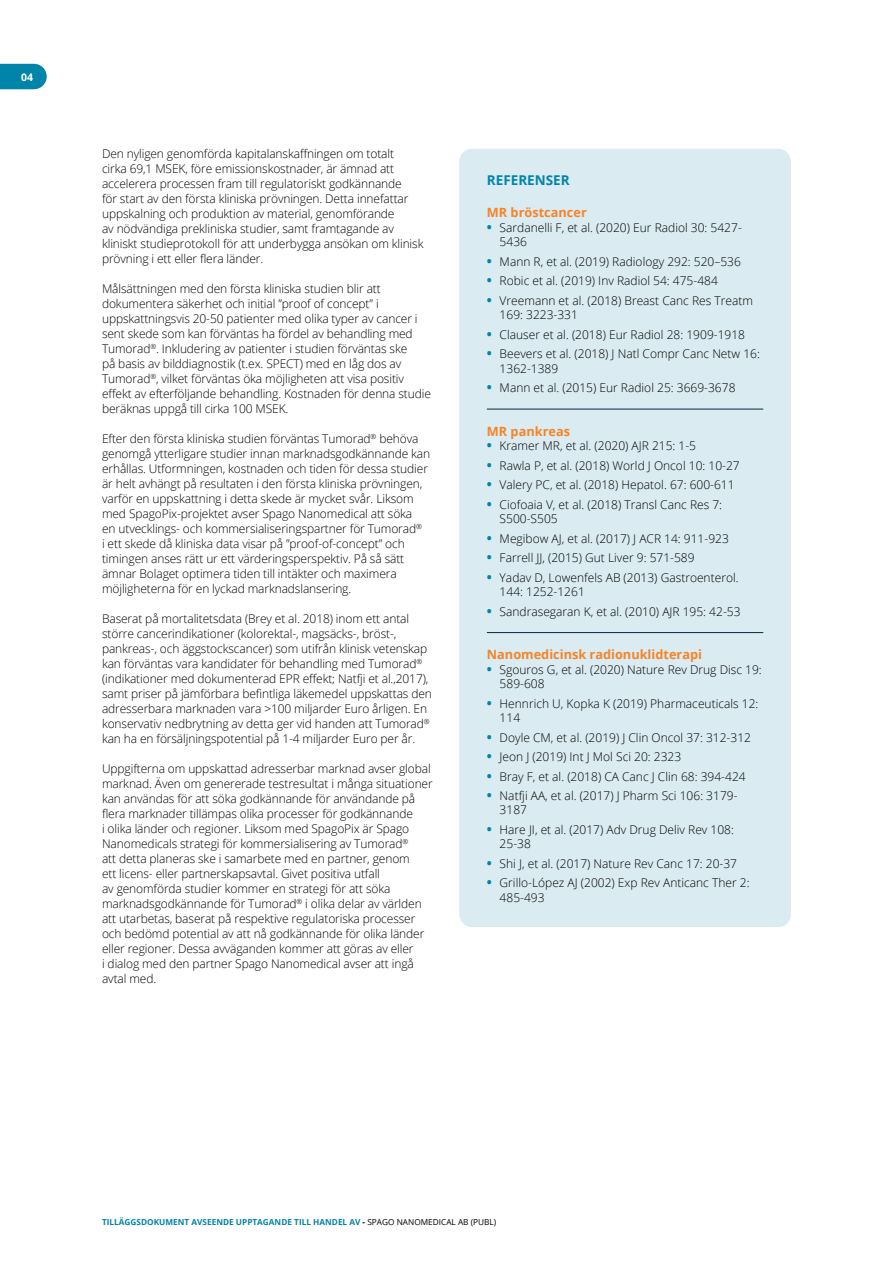
<style>
.page{position:relative;width:893px;height:1263px;background:#fff}
.page>*{position:absolute;margin:0;border:0;box-sizing:border-box;transform-origin:0 0}
.t1{font:700 13.5px "Open Sans";color:#0084a9}
.t2{font:700 12.75px "Open Sans";color:#f58427}
.t3{font:300 12px/15px "Open Sans";letter-spacing:-.01em;color:#000}
.t4{font:700 10.5px "Open Sans";color:#fff}
.t5{font:700 8.25px "Open Sans";color:#0084a9}
.s1{font-weight:700;font-size:13.5px;color:#0084a9}
.s2{color:#000}
.s3{font-weight:400;color:#000}
</style>
<div class="page">
<div style="left:0;top:64px;width:34px;height:25px;background:#0084a9"></div>
<div style="left:459px;top:149px;width:332px;height:778px;background:#daebf1;border-radius:13px"></div>
<hr style="left:487px;top:409px;width:276px;height:1px;background:#002a3b">
<hr style="left:487px;top:632px;width:276px;height:1px;background:#002a3b">
<p class="t4" style="left:21px;top:69px;width:13px">04</p>
<p class="t3" style="left:102px;top:146px;width:323px">Den nyligen genomförda kapitalanskaffningen om totalt<br>cirka 69,1 MSEK, före emissionskostnader, är ämnad att accelerera processen fram till regulatoriskt godkännande<br>för start av den första kliniska prövningen. Detta innefattar uppskalning och produktion av material, genomförande<br>av nödvändiga prekliniska studier, samt framtagande av kliniskt studieprotokoll för att underbygga ansökan om klinisk prövning i ett eller flera länder.</p>
<p class="t3" style="left:102px;top:281px;width:330px">Målsättningen med den första kliniska studien blir att dokumentera säkerhet och initial ”proof of concept” i uppskattningsvis 20-50 patienter med olika typer av cancer i sent skede som kan förväntas ha fördel av behandling med Tumorad<sup>®</sup>. Inkludering av patienter i studien förväntas ske<br>på basis av bilddiagnostik (t.ex. SPECT) med en låg dos av Tumorad<sup>®</sup>, vilket förväntas öka möjligheten att visa positiv effekt av efterföljande behandling. Kostnaden för denna studie beräknas uppgå till cirka 100 MSEK.</p>
<p class="t3" style="left:102px;top:431px;width:330px">Efter den första kliniska studien förväntas Tumorad<sup>®</sup> behöva genomgå ytterligare studier innan marknadsgodkännande kan erhållas. Utformningen, kostnaden och tiden för dessa studier är helt avhängt på resultaten i den första kliniska prövningen, varför en uppskattning i detta skede är mycket svår. Liksom med SpagoPix-projektet avser Spago Nanomedical att söka<br>en utvecklings- och kommersialiseringspartner för Tumorad<sup>®<br></sup>i ett skede då kliniska data visar på ”proof-of-concept” och timingen anses rätt ur ett värderingsperspektiv. På så sätt ämnar Bolaget optimera tiden till intäkter och maximera möjligheterna för en lyckad marknadslansering.</p>
<p class="t3" style="left:102px;top:611px;width:331px">Baserat på mortalitetsdata (Brey et al. 2018) inom ett antal större cancerindikationer (kolorektal-, magsäcks-, bröst-, pankreas-, och äggstockscancer) som utifrån klinisk vetenskap kan förväntas vara kandidater för behandling med Tumorad<sup>® </sup>(indikationer med dokumenterad EPR effekt; Natfji et al.,2017), samt priser på jämförbara befintliga läkemedel uppskattas den adresserbara marknaden vara &gt;100 miljarder Euro årligen. En konservativ nedbrytning av detta ger vid handen att Tumorad<sup>® </sup>kan ha en försäljningspotential på 1-4 miljarder Euro per år.</p>
<p class="t3" style="left:102px;top:761px;width:332px">Uppgifterna om uppskattad adresserbar marknad avser global marknad. Även om genererade testresultat i många situationer kan användas för att söka godkännande för användande på flera marknader tillämpas olika processer för godkännande<br>i olika länder och regioner. Liksom med SpagoPix är Spago Nanomedicals strategi för kommersialisering av Tumorad<sup>®<br></sup>att detta planeras ske i samarbete med en partner, genom<br>ett licens- eller partnerskapsavtal. Givet positiva utfall<br>av genomförda studier kommer en strategi för att söka marknadsgodkännande för Tumorad<sup>®</sup> i olika delar av världen att utarbetas, baserat på respektive regulatoriska processer och bedömd potential av att nå godkännande för olika länder eller regioner. Dessa avväganden kommer att göras av eller<br>i dialog med den partner Spago Nanomedical avser att ingå avtal med.</p>
<p class="t1" style="left:487px;top:170px;width:84px">REFERENSER</p>
<p class="t2" style="left:487px;top:204px;width:101px">MR bröstcancer</p>
<p class="t3" style="left:500px;top:220px;width:244px;line-height:14.4px;text-indent:-13px"><span class="s1">•</span> Sardanelli F, et al. (2020) Eur Radiol 30: 5427-<br>5436</p>
<p class="t3" style="left:487px;top:254px;width:256px"><span class="s1">•</span> Mann R, et al. (2019) Radiology 292: 520–536</p>
<p class="t3" style="left:487px;top:273px;width:233px"><span class="s1">•</span> Robic et al. (2019) Inv Radiol 54: 475-484</p>
<p class="t3" style="left:500px;top:293px;width:255px;line-height:14.4px;text-indent:-13px"><span class="s1">•</span> Vreemann et al. (2018) Breast Canc Res Treatm<br>169: 3223-331</p>
<p class="t3" style="left:487px;top:326px;width:260px"><span class="s1">•</span> Clauser et al. (2018) Eur Radiol 28: 1909-1918</p>
<p class="t3" style="left:500px;top:346px;width:262px;line-height:14.4px;text-indent:-13px"><span class="s1">•</span> Beevers et al. (2018) J Natl Compr Canc Netw 16:<br>1362-1389</p>
<p class="t3" style="left:487px;top:380px;width:250px"><span class="s1">•</span> Mann et al. (2015) Eur Radiol 25: 3669-3678</p>
<p class="t2" style="left:487px;top:422px;width:85px">MR pankreas</p>
<p class="t3" style="left:487px;top:438px;width:211px"><span class="s1">•</span> Kramer MR, et al. (2020) AJR 215: 1-5</p>
<p class="t3" style="left:487px;top:458px;width:254px"><span class="s1">•</span> Rawla P, et al. (2018) World J Oncol 10: 10-27</p>
<p class="t3" style="left:487px;top:477px;width:249px"><span class="s1">•</span> Valery PC, et al. (2018) Hepatol. 67: 600-611</p>
<p class="t3" style="left:500px;top:497px;width:224px;line-height:14.4px;text-indent:-13px"><span class="s1">•</span> Ciofoaia V, et al. (2018) Transl Canc Res 7:<br>S500-S505</p>
<p class="t3" style="left:487px;top:530px;width:243px"><span class="s1">•</span> Megibow AJ, et al. (2017) J ACR 14: 911-923</p>
<p class="t3" style="left:487px;top:550px;width:209px"><span class="s1">•</span> Farrell JJ, (2015) Gut Liver 9: 571-589</p>
<p class="t3" style="left:500px;top:570px;width:240px;line-height:14.4px;text-indent:-13px"><span class="s1">•</span> Yadav D, Lowenfels AB (2013) Gastroenterol.<br>144: 1252-1261</p>
<p class="t3" style="left:487px;top:603px;width:255px"><span class="s1">•</span> Sandrasegaran K, et al. (2010) AJR 195: 42-53</p>
<p class="t2" style="left:487px;top:646px;width:217px">Nanomedicinsk radionuklidterapi</p>
<p class="t3" style="left:500px;top:662px;width:264px;line-height:14.4px;text-indent:-13px"><span class="s1">•</span> Sgouros G, et al. (2020) Nature Rev Drug Disc 19:<br>589-608</p>
<p class="t3" style="left:500px;top:696px;width:260px;line-height:14.4px;text-indent:-13px"><span class="s1">•</span> Hennrich U, Kopka K (2019) Pharmaceuticals 12:<br>114</p>
<p class="t3" style="left:487px;top:729px;width:266px"><span class="s1">•</span> Doyle CM, et al. (2019) J Clin Oncol 37: 312-312</p>
<p class="t3" style="left:487px;top:749px;width:196px"><span class="s1">•</span> Jeon J (2019) Int J Mol Sci 20: 2323</p>
<p class="t3" style="left:487px;top:768px;width:260px"><span class="s1">•</span> Bray F, et al. (2018) CA Canc J Clin 68: 394-424</p>
<p class="t3" style="left:500px;top:788px;width:239px;line-height:14.4px;text-indent:-13px"><span class="s1">•</span> Natfji AA, et al. (2017) J Pharm Sci 106: 3179-<br>3187</p>
<p class="t3" style="left:500px;top:822px;width:236px;line-height:14.4px;text-indent:-13px"><span class="s1">•</span> Hare JI, et al. (2017) Adv Drug Deliv Rev 108:<br>25-38</p>
<p class="t3" style="left:487px;top:856px;width:252px"><span class="s1">•</span> Shi J, et al. (2017) Nature Rev Canc 17: 20-37</p>
<p class="t3" style="left:500px;top:875px;width:251px;line-height:14.4px;text-indent:-13px"><span class="s1">•</span> Grillo-López AJ (2002) Exp Rev Anticanc Ther 2:<br>485-493</p>
<p class="t5" style="left:102px;top:1216px;width:396px">TILLÄGGSDOKUMENT AVSEENDE UPPTAGANDE TILL HANDEL AV <span class="s2">-</span> <span class="s3">SPAGO NANOMEDICAL AB (PUBL)</span></p>
</div>
